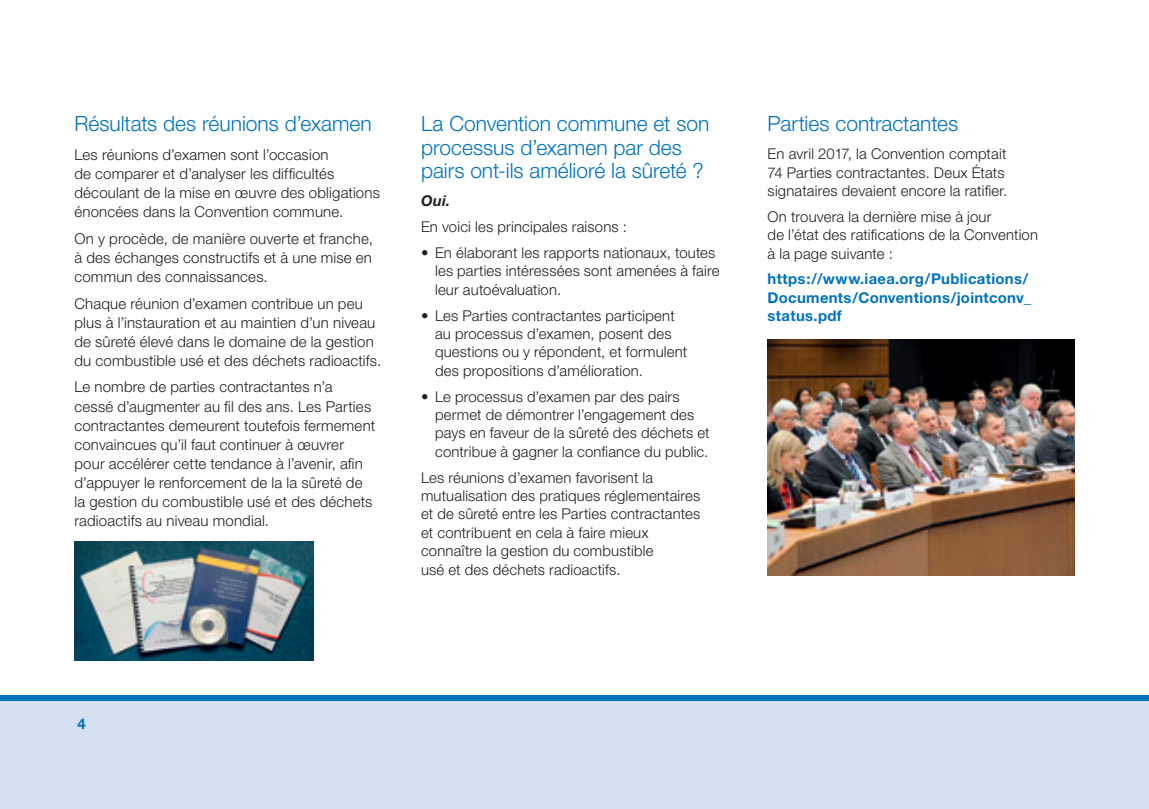
<style>
.page{position:relative;width:1149px;height:809px;background:#fff}
.page>*{position:absolute;margin:0;border:0;box-sizing:border-box;transform-origin:0 0}
.Subhead{font:300 21px/23.6px "Helvetica Neue";color:#0072bc}
.t1{font:300 15.05px/19.1px "Helvetica Neue";letter-spacing:.01em;color:#231f20}
.t2{font:300 14.88px/18.4px "Helvetica Neue";letter-spacing:.015em;color:#231f20}
.t3{font:700 14.88px/18.4px "Helvetica Neue";letter-spacing:.02em;color:#0072bc}
.t4{font:italic 700 14.88px "Helvetica Neue";color:#231f20}
</style>
<div class="page">
<div style="left:0;top:698px;width:1148px;height:111px;background:#d4e0f1"></div>
<div style="left:0;top:694px;width:1148px;height:6px;background:#0072bc"></div>
<img style="left:74px;top:541px;width:239px;height:119px">
<img style="left:767px;top:339px;width:307px;height:236px">
<p class="Subhead" style="left:74px;top:111px;width:299px">Résultats des réunions d’examen</p>
<p class="t1" style="left:74px;top:145px;width:307px">Les réunions d’examen sont l’occasion<br>de comparer et d’analyser les difficultés découlant de la mise en œuvre des obligations énoncées dans la Convention commune.</p>
<p class="t1" style="left:74px;top:228px;width:300px;text-align:justify">On y procède, de manière ouverte et franche, à des échanges constructifs et à une mise en commun des connaissances.</p>
<p class="t1" style="left:74px;top:293px;width:308px">Chaque réunion d’examen contribue un peu plus à l’instauration et au maintien d’un niveau de sûreté élevé dans le domaine de la gestion du combustible usé et des déchets radioactifs.</p>
<p class="t1" style="left:74px;top:377px;width:302px">Le nombre de parties contractantes n’a<br>cessé d’augmenter au fil des ans. Les Parties contractantes demeurent toutefois fermement convaincues qu’il faut continuer à œuvrer pour accélérer cette tendance à l’avenir, afin d’appuyer le renforcement de la la sûreté de la gestion du combustible usé et des déchets radioactifs au niveau mondial.</p>
<p class="Subhead" style="left:421px;top:111px;width:290px">La Convention commune et son processus d’examen par des pairs ont-ils amélioré la sûreté ?</p>
<p class="t4" style="left:421px;top:192px;width:31px">Oui.</p>
<p class="t2" style="left:421px;top:217px;width:207px">En voici les principales raisons :</p>
<p class="t2" style="left:435px;top:243px;width:286px;text-indent:-14px">• En élaborant les rapports nationaux, toutes les parties intéressées sont amenées à faire leur autoévaluation.</p>
<p class="t2" style="left:435px;top:306px;width:254px;text-indent:-14px">• Les Parties contractantes participent au processus d’examen, posent des questions ou y répondent, et formulent des propositions d’amélioration.</p>
<p class="t2" style="left:435px;top:387px;width:276px;text-indent:-14px">• Le processus d’examen par des pairs permet de démontrer l’engagement des pays en faveur de la sûreté des déchets et contribue à gagner la confiance du public.</p>
<p class="t2" style="left:421px;top:468px;width:281px">Les réunions d’examen favorisent la mutualisation des pratiques réglementaires et de sûreté entre les Parties contractantes et contribuent en cela à faire mieux connaître la gestion du combustible<br>usé et des déchets radioactifs.</p>
<p class="Subhead" style="left:767px;top:111px;width:192px">Parties contractantes</p>
<p class="t2" style="left:767px;top:144px;width:241px">En avril 2017, la Convention comptait<br>74 Parties contractantes. Deux États signataires devaient encore la ratifier.</p>
<p class="t2" style="left:767px;top:207px;width:272px">On trouvera la dernière mise à jour<br>de l’état des ratifications de la Convention à la page suivante :</p>
<p class="t3" style="left:767px;top:269px;width:265px">https://www.iaea.org/Publications/<br>Documents/Conventions/jointconv_ status.pdf</p>
<p class="t3" style="left:77px;top:714px;width:10px">4</p>
</div>
